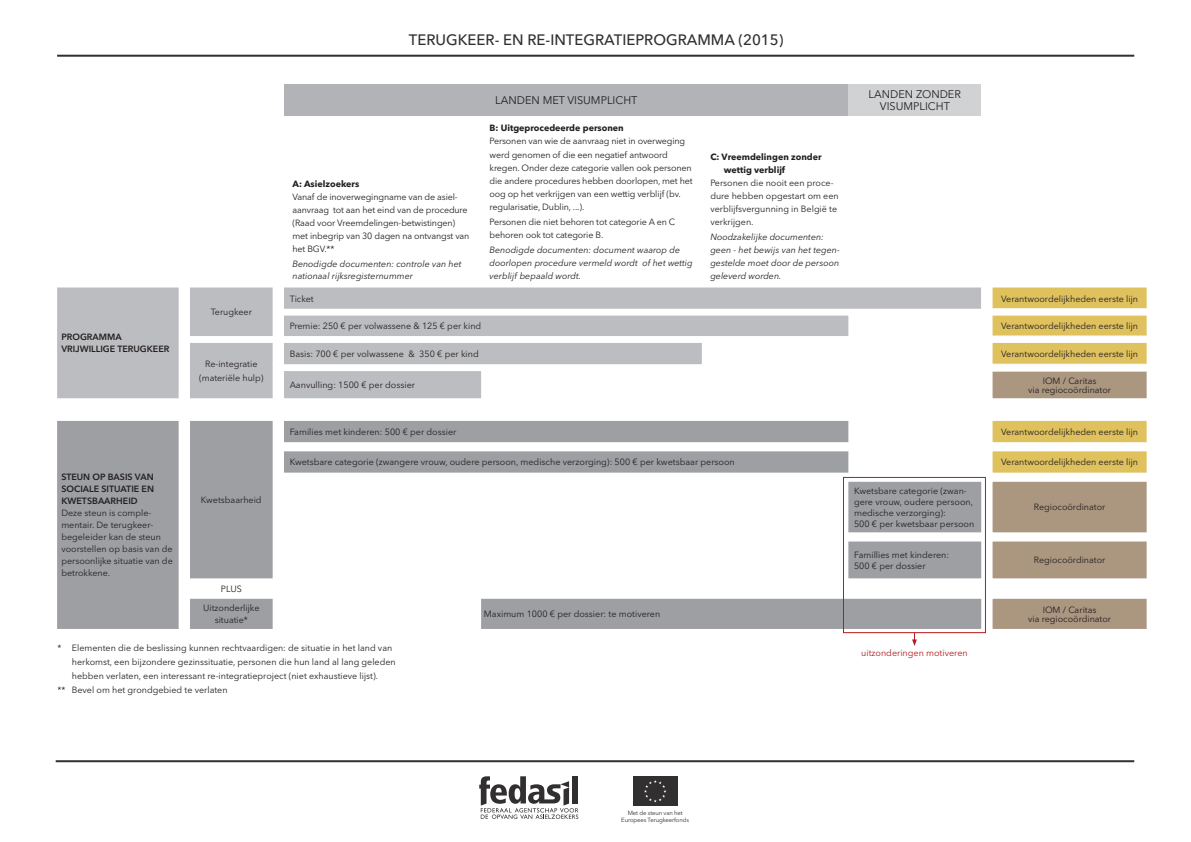
<style>
.page{position:relative;width:1191px;height:842px;background:#fff}
.page>*{position:absolute;margin:0;border:0;box-sizing:border-box;transform-origin:0 0}
.t1{font:500 15px "Avenir Next LT Pro";color:#312f30}
.t2{font:11px/12px "Avenir Next LT Pro";color:#231f20;text-align:center}
.t3{font:9.1px "Avenir Next LT Pro";color:#b21b1f}
.t4{font:9.1px "Avenir Next LT Pro";color:#231f20}
.t5{font:9px/13.1px "Avenir Next LT Pro";color:#231f20}
.t6{font:italic 9px/13px "Avenir Next LT Pro";color:#231f20}
.t7{font:700 9px "Avenir Next LT Pro";color:#231f20}
.t8{font:600 9px/12px "Avenir Next LT Pro";color:#231f20;text-align:justify}
.t9{font:6px "Avenir Next LT Pro";letter-spacing:-.02em;color:#312f30}
</style>
<div class="page">
<div style="left:284px;top:84px;width:564px;height:32px;background:#b2b3b7"></div>
<div style="left:848px;top:84px;width:133px;height:32px;background:#d1d2d4"></div>
<svg style="left:57px;top:287px;width:924px;height:111px;fill:#bcbdc0"></svg>
<svg style="left:57px;top:421px;width:924px;height:208px"></svg>
<hr style="left:702px;top:364px;width:146px;height:1px;background:#fff">
<hr style="left:848px;top:364px;width:133px;height:1px;background:#fff">
<hr style="left:481px;top:371px;width:221px;height:1px;background:#fff">
<hr style="left:702px;top:371px;width:146px;height:1px;background:#fff">
<hr style="left:848px;top:371px;width:133px;height:1px;background:#fff">
<svg style="left:981px;top:287px;width:165px;height:343px"></svg>
<div style="left:633px;top:776px;width:44px;height:30px;background:#312f30"></div>
<svg style="left:644px;top:780px;width:22px;height:22px"></svg>
<hr style="left:57px;top:55px;width:1077px;height:2px;background:#312f30">
<hr style="left:56px;top:760px;width:1078px;height:2px;background:#312f30">
<svg style="left:479px;top:776px;width:99px;height:43px"></svg>
<div style="left:843px;top:477px;width:142px;height:156px;border:1px solid #b21b1f"></div>
<svg style="left:912px;top:633px;width:5px;height:13px"></svg>
<p class="t1" style="left:409px;top:31px;width:376px">TERUGKEER- EN RE-INTEGRATIEPROGRAMMA (2015)</p>
<p class="t8" style="left:61px;top:331px;width:62px">PROGRAMMA</p>
<p class="t8" style="left:61px;top:343px;width:110px">VRIJWILLIGE TERUGKEER</p>
<p class="t8" style="left:61px;top:471px;width:94px">STEUN OP BASIS VAN SOCIALE SITUATIE EN KWETSBAARHEID</p>
<p class="t5" style="left:61px;top:507px;width:113px;line-height:12px">Deze steun is comple&shy;mentair. De terugkeer&shy;begeleider kan de steun voorstellen op basis van de persoonlijke situatie van de betrokkene.</p>
<p class="t5" style="left:211px;top:305px;width:43px">Terugkeer</p>
<p class="t5" style="left:205px;top:358px;width:54px">Re-integratie</p>
<p class="t5" style="left:199px;top:371px;width:66px">(materiële hulp)</p>
<p class="t5" style="left:201px;top:493px;width:62px">Kwetsbaarheid</p>
<p class="t7" style="left:292px;top:178px;width:68px">A: Asielzoekers</p>
<p class="t5" style="left:292px;top:190px;width:178px">Vanaf de inoverwegingname van de asiel&shy;aanvraag tot aan het eind van de procedure (Raad voor Vreemdelingen-betwistingen) met inbegrip van 30 dagen na ontvangst van het BGV.**</p>
<p class="t6" style="left:292px;top:258px;width:170px;line-height:12px">Benodigde documenten: controle van het nationaal rijksregisternummer</p>
<p class="t2" style="left:495px;top:95px;width:144px">LANDEN MET VISUMPLICHT</p>
<p class="t2" style="left:868px;top:89px;width:94px">LANDEN ZONDER<br>VISUMPLICHT</p>
<p class="t7" style="left:489px;top:123px;width:136px">B: Uitgeprocedeerde personen</p>
<p class="t5" style="left:489px;top:135px;width:204px">Personen van wie de aanvraag niet in overweging werd genomen of die een negatief antwoord kregen. Onder deze categorie vallen ook personen die andere procedures hebben doorlopen, met het oog op het verkrijgen van een wettig verblijf (bv. regularisatie, Dublin, ...).</p>
<p class="t5" style="left:489px;top:215px;width:187px">Personen die niet behoren tot categorie A en C behoren ook tot categorie B.</p>
<p class="t6" style="left:489px;top:243px;width:205px">Benodigde documenten: document waarop de doorlopen procedure vermeld wordt of het wettig verblijf bepaald wordt.</p>
<p class="t7" style="left:710px;top:151px;width:113px">C: Vreemdelingen zonder</p>
<p class="t7" style="left:724px;top:164px;width:63px">wettig verblijf</p>
<p class="t5" style="left:710px;top:176px;width:130px">Personen die nooit een proce&shy;dure hebben opgestart om een verblijfsvergunning in België te verkrijgen.</p>
<p class="t6" style="left:710px;top:230px;width:131px">Noodzakelijke documenten: geen - het bewijs van het tegen&shy;gestelde moet door de persoon geleverd worden.</p>
<p class="t5" style="left:290px;top:292px;width:26px">Ticket</p>
<p class="t5" style="left:1001px;top:292px;width:139px">Verantwoordelijkheden eerste lijn</p>
<p class="t5" style="left:290px;top:319px;width:193px">Premie: 250 € per volwassene &amp; 125 € per kind</p>
<p class="t5" style="left:1001px;top:319px;width:139px">Verantwoordelijkheden eerste lijn</p>
<p class="t5" style="left:290px;top:347px;width:191px">Basis: 700 € per volwassene &amp; 350 € per kind</p>
<p class="t5" style="left:1001px;top:347px;width:139px">Verantwoordelijkheden eerste lijn</p>
<p class="t5" style="left:290px;top:378px;width:127px">Aanvulling: 1500 € per dossier</p>
<p class="t5" style="left:1042px;top:374px;width:55px">IOM / Caritas</p>
<p class="t5" style="left:1028px;top:383px;width:84px">via regiocoördinator</p>
<p class="t5" style="left:290px;top:425px;width:168px">Families met kinderen: 500 € per dossier</p>
<p class="t5" style="left:1001px;top:425px;width:139px">Verantwoordelijkheden eerste lijn</p>
<p class="t5" style="left:290px;top:456px;width:447px">Kwetsbare categorie (zwangere vrouw, oudere persoon, medische verzorging): 500 € per kwetsbaar persoon</p>
<p class="t5" style="left:1001px;top:456px;width:139px">Verantwoordelijkheden eerste lijn</p>
<p class="t5" style="left:854px;top:486px;width:120px;line-height:10.8px">Kwetsbare categorie (zwan&shy;gere vrouw, oudere persoon, medische verzorging):</p>
<p class="t5" style="left:854px;top:517px;width:122px">500 € per kwetsbaar persoon</p>
<p class="t5" style="left:1033px;top:501px;width:73px">Regiocoördinator</p>
<p class="t5" style="left:854px;top:548px;width:97px">Famillies met kinderen:</p>
<p class="t5" style="left:854px;top:559px;width:73px">500 € per dossier</p>
<p class="t5" style="left:1033px;top:554px;width:73px">Regiocoördinator</p>
<p class="t4" style="left:221px;top:583px;width:23px">PLUS</p>
<p class="t5" style="left:203px;top:602px;width:58px;line-height:12px;text-align:center">Uitzonderlijke situatie*</p>
<p class="t5" style="left:484px;top:607px;width:178px">Maximum 1000 € per dossier: te motiveren</p>
<p class="t5" style="left:1042px;top:603px;width:55px">IOM / Caritas</p>
<p class="t5" style="left:1028px;top:612px;width:84px">via regiocoördinator</p>
<p class="t5" style="left:72px;top:641px;width:325px;line-height:14px;text-indent:-14px">* Elementen die de beslissing kunnen rechtvaardigen: de situatie in het land van herkomst, een bijzondere gezinssituatie, personen die hun land al lang geleden hebben verlaten, een interessant re-integratieproject (niet exhaustieve lijst).</p>
<p class="t5" style="left:58px;top:683px;width:171px">** Bevel om het grondgebied te verlaten</p>
<p class="t9" style="left:627px;top:809px;width:57px">Met de steun van het</p>
<p class="t9" style="left:621px;top:816px;width:69px">Europees Terugkeerfonds</p>
<p class="t3" style="left:861px;top:648px;width:108px">uitzonderingen motiveren</p>
</div>
